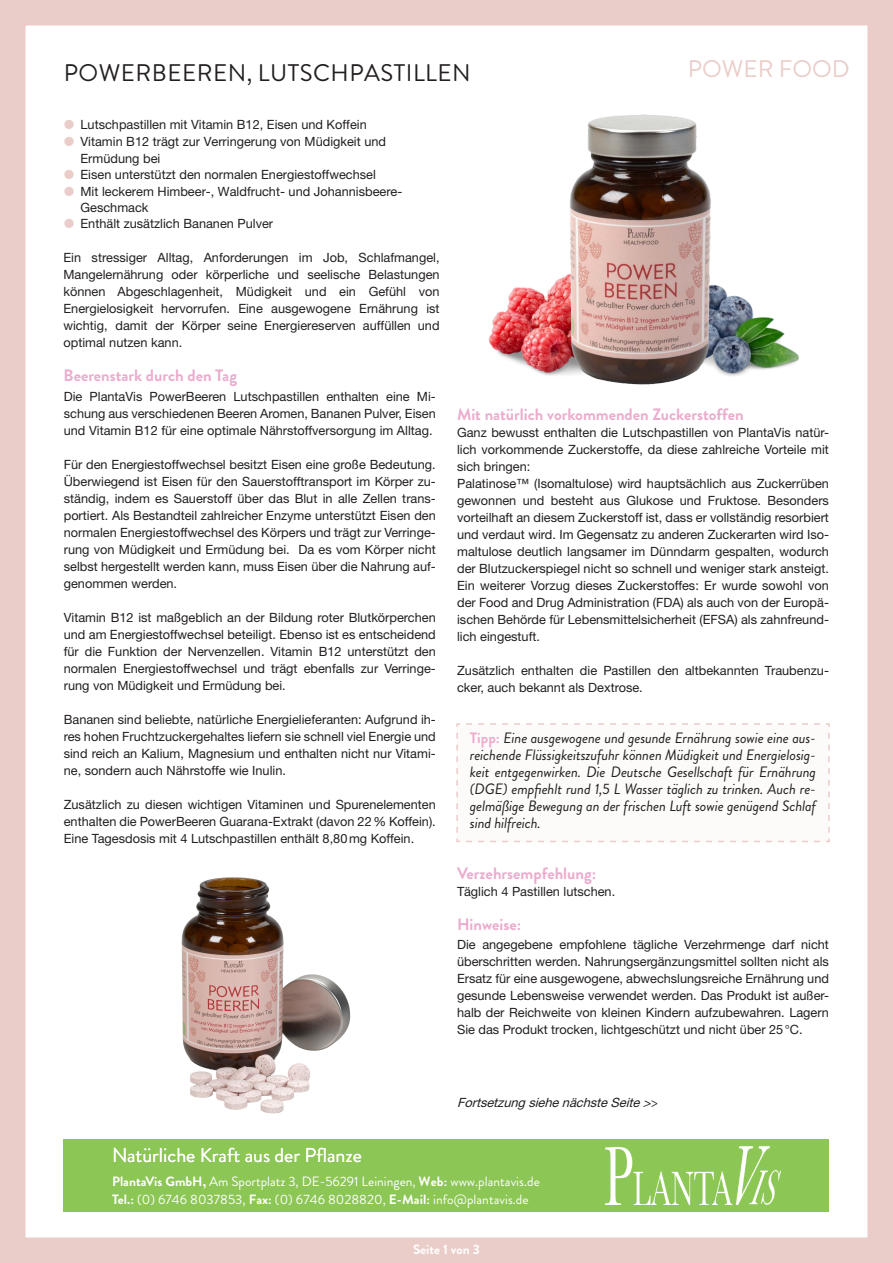
<style>
.page{position:relative;width:893px;height:1263px;background:#fff}
.page>*{position:absolute;margin:0;border:0;box-sizing:border-box;transform-origin:0 0}
.t1{font:24px "Brandon Grotesque";letter-spacing:.02em;color:#231f20}
.t2{font:24px "Brandon Grotesque";color:#eacdc9}
.t3{font:20.1px "Brandon Grotesque";color:#fff}
.t4{font:700 16.5px "Brandon Grotesque";color:#ecacce}
.t5{font:italic 15px/17px "Brandon Grotesque";letter-spacing:-.01em;color:#231f20;text-align:justify}
.t6{font:13.5px/17.5px "Brandon Grotesque";letter-spacing:.005em;color:#fff}
.t7{font:700 13.5px "Brandon Grotesque";color:#fff}
.t8{font:12.75px/17px "Helvetica Neue LT Std";color:#231f20;text-align:justify}
.t9{font:italic 12.75px "Helvetica Neue LT Std";color:#231f20}
.s1{font-weight:700;font-style:normal;color:#ecacce}
.s2{font-family:"Myriad Pro"}
.s3{font-weight:700}
</style>
<div class="page">
<div style="left:0;top:0;width:893px;height:1263px;border:26px solid #eacdc9"></div>
<div style="left:64px;top:1140px;width:765px;height:72px;background:#8cc655"></div>
<img style="left:605px;top:1147px;width:175px;height:58px">
<svg style="left:456px;top:723px;width:374px;height:120px"></svg>
<img style="left:181px;top:877px;width:170px;height:237px">
<img style="left:488px;top:114px;width:311px;height:271px">
<h1 class="t1" style="left:64px;top:56px;width:409px">POWERBEEREN, LUTSCHPASTILLEN</h1>
<p class="t8" style="left:80px;top:116px;width:323px;line-height:16.5px;text-align:left">Lutschpastillen mit Vitamin B12, Eisen und Koffein Vitamin B12 trägt zur Verringerung von Müdigkeit und Ermüdung bei<br>Eisen unterstützt den normalen Energiestoffwechsel<br>Mit leckerem Himbeer-, Waldfrucht- und Johannisbeere-Geschmack<br>Enthält zusätzlich Bananen Pulver</p>
<p class="t8" style="left:63px;top:249px;width:378px">Ein stressiger Alltag, Anforderungen im Job, Schlafmangel, Mangelernährung oder körperliche und seelische Belastungen können Abgeschlagenheit, Müdigkeit und ein Gefühl von Energielosigkeit hervorrufen. Eine ausgewogene Ernährung ist wichtig, damit der Körper seine Energiereserven auffüllen und optimal nutzen kann.</p>
<p class="t4" style="left:63px;top:364px;width:175px">Beerenstark durch den Tag</p>
<h1 class="t2" style="left:688px;top:53px;width:164px">POWER FOOD</h1>
<p class="t8" style="left:64px;top:388px;width:374px">Die PlantaVis PowerBeeren Lutschpastillen enthalten eine Mi&shy;schung aus verschiedenen Beeren Aromen, Bananen Pulver, Eisen und Vitamin B12 für eine optimale Nährstoffversorgung im Alltag.</p>
<p class="t8" style="left:64px;top:456px;width:374px">Für den Energiestoffwechsel besitzt Eisen eine große Bedeutung.<br>Überwiegend ist Eisen für den Sauerstofftransport im Körper zu&shy;ständig, indem es Sauerstoff über das Blut in alle Zellen trans&shy;portiert. Als Bestandteil zahlreicher Enzyme unterstützt Eisen den normalen Energiestoffwechsel des Körpers und trägt zur Verringe&shy;rung von Müdigkeit und Ermüdung bei. Da es vom Körper nicht selbst hergestellt werden kann, muss Eisen über die Nahrung auf&shy;genommen werden.</p>
<p class="t8" style="left:64px;top:609px;width:374px">Vitamin B12 ist maßgeblich an der Bildung roter Blutkörperchen und am Energiestoffwechsel beteiligt. Ebenso ist es entscheidend für die Funktion der Nervenzellen. Vitamin B12 unterstützt den normalen Energiestoffwechsel und trägt ebenfalls zur Verringe&shy;rung von Müdigkeit und Ermüdung bei.</p>
<p class="t8" style="left:64px;top:711px;width:374px">Bananen sind beliebte, natürliche Energielieferanten: Aufgrund ih&shy;res hohen Fruchtzuckergehaltes liefern sie schnell viel Energie und sind reich an Kalium, Magnesium und enthalten nicht nur Vitami&shy;ne, sondern auch Nährstoffe wie Inulin.</p>
<p class="t8" style="left:64px;top:796px;width:374px">Zusätzlich zu diesen wichtigen Vitaminen und Spurenelementen enthalten die PowerBeeren Guarana-Extrakt (davon 22% Koffein).<br>Eine Tagesdosis mit 4 Lutschpastillen enthält 8,80mg Koffein.</p>
<p class="t4" style="left:457px;top:403px;width:288px">Mit natürlich vorkommenden Zuckerstoffen</p>
<p class="t8" style="left:457px;top:424px;width:373px;text-align:left">Ganz bewusst enthalten die Lutschpastillen von PlantaVis natür&shy;lich vorkommende Zuckerstoffe, da diese zahlreiche Vorteile mit sich bringen:<br>Palatinose™ (Isomaltulose) wird hauptsächlich aus Zuckerrüben gewonnen und besteht aus Glukose und Fruktose. Besonders vorteilhaft an diesem Zuckerstoff ist, dass er vollständig resorbiert und verdaut wird. Im Gegensatz zu anderen Zuckerarten wird Iso&shy;maltulose deutlich langsamer im Dünndarm gespalten, wodurch der Blutzuckerspiegel nicht so schnell und weniger stark ansteigt.<br>Ein weiterer Vorzug dieses Zuckerstoffes: Er wurde sowohl von der Food and Drug Administration (FDA) als auch von der Europä&shy;ischen Behörde für Lebensmittelsicherheit (EFSA) als zahnfreund&shy;lich eingestuft.</p>
<p class="t8" style="left:457px;top:662px;width:373px">Zusätzlich enthalten die Pastillen den altbekannten Traubenzu&shy;cker, auch bekannt als Dextrose.</p>
<p class="t5" style="left:470px;top:730px;width:348px"><span class="s1">Tipp:</span> Eine ausgewogene und gesunde Ernährung sowie eine aus&shy;reichende Flüssigkeitszufuhr können Müdigkeit und Energielosig&shy;keit entgegenwirken. Die Deutsche Gesellschaft für Ernährung (DGE) empfiehlt rund 1,5 L Wasser täglich zu trinken. Auch re&shy;gelmäßige Bewegung an der frischen Luft sowie genügend Schlaf sind hilfreich.</p>
<p class="t4" style="left:457px;top:862px;width:141px">Verzehrsempfehlung:</p>
<p class="t8" style="left:457px;top:883px;width:160px">Täglich 4 Pastillen lutschen.</p>
<p class="t4" style="left:457px;top:913px;width:66px">Hinweise:</p>
<p class="t8" style="left:457px;top:935px;width:373px">Die angegebene empfohlene tägliche Verzehrmenge darf nicht überschritten werden. Nahrungsergänzungsmittel sollten nicht als Ersatz für eine ausgewogene, abwechslungsreiche Ernährung und gesunde Lebensweise verwendet werden. Das Produkt ist außer&shy;halb der Reichweite von kleinen Kindern aufzubewahren. Lagern Sie das Produkt trocken, lichtgeschützt und nicht über 25°C.</p>
<p class="t9" style="left:457px;top:1095px;width:203px">FortsetzungsiehenächsteSeite&gt;<span class="s2">&gt;</span></p>
<h2 class="t3" style="left:112px;top:1141px;width:252px">Natürliche Kraft aus der Pflanze</h2>
<p class="t6" style="left:112px;top:1173px;width:429px"><span class="s3">PlantaVis GmbH,</span> Am Sportplatz 3, DE-56291 Leiningen, <span class="s3">Web:</span> www.plantavis.de<br><span class="s3">Tel.:</span> (0) 6746 8037853, <span class="s3">Fax:</span> (0) 6746 8028820, <span class="s3">E-Mail:</span> info@plantavis.de</p>
<p class="t7" style="left:413px;top:1240px;width:68px">Seite 1 von 3</p>
</div>
